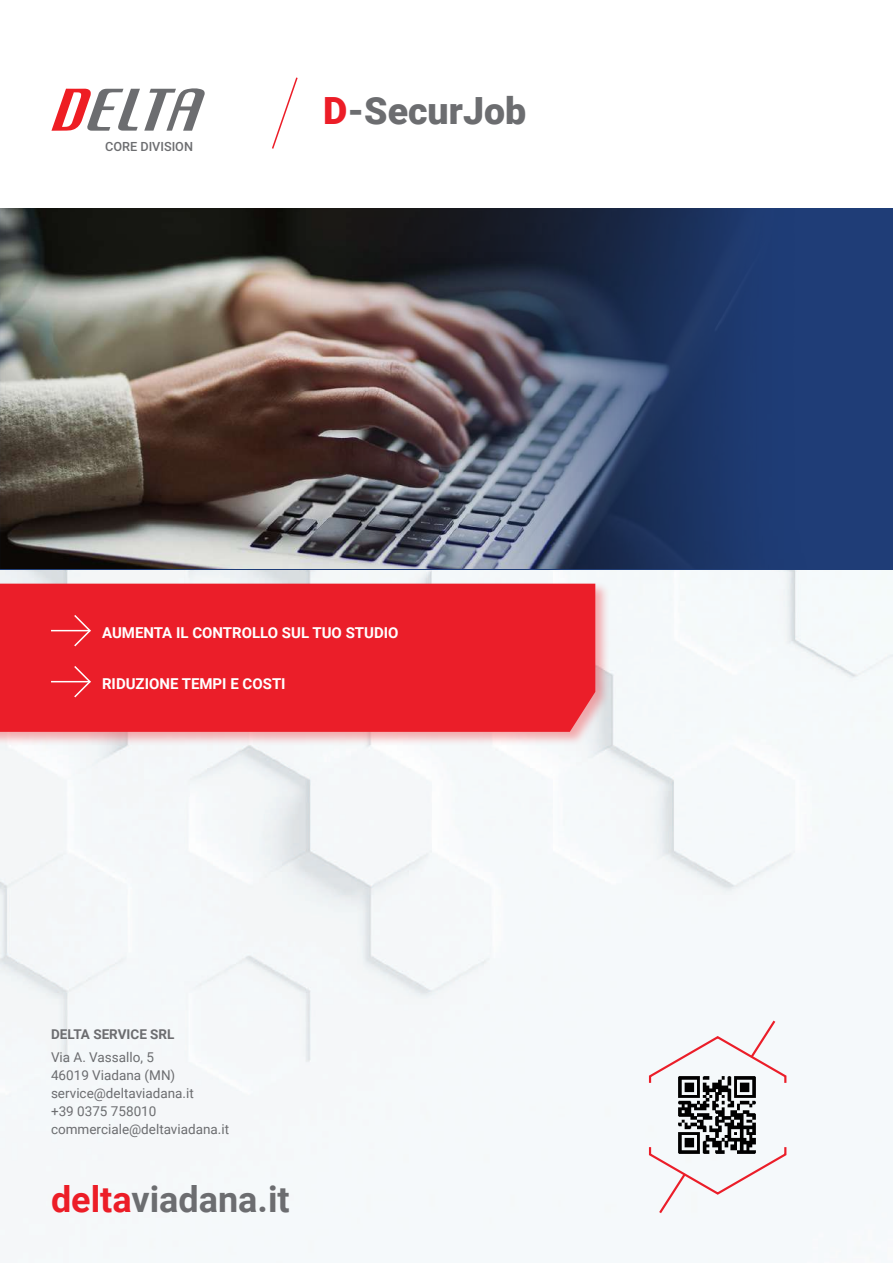
<style>
.page{position:relative;width:893px;height:1263px;background:#fff}
.page>*{position:absolute;margin:0;border:0;box-sizing:border-box;transform-origin:0 0}
.t1{font:900 37.5px "Roboto";color:#6c6d70}
.t2{font:700 36px "Roboto";color:#6c6d70}
.t3{font:700 15px "Roboto";color:#fff}
.t4{font:13.5px/18px "Roboto";color:#6c6d70}
.t5{font:700 13.5px "Roboto";color:#6c6d70}
.t6{font:500 12.75px "Roboto";color:#6c6d70}
.s1{color:#ec1d27}
</style>
<div class="page">
<div style="left:0;top:570px;width:893px;height:591px;background:#f5f9fa"></div>
<svg style="left:648px;top:1018px;width:139px;height:196px"></svg>
<svg style="left:272px;top:77px;width:26px;height:72px"></svg>
<div style="left:0;top:581px;width:609px;height:165px;background:#ee1d23;opacity:.35"></div>
<div style="left:0;top:584px;width:595px;height:148px;background:#eb1e29"></div>
<div style="left:0;top:208px;width:893px;height:362px;background:#1f3d77"></div>
<svg style="left:51px;top:88px;width:154px;height:43px"></svg>
<svg style="left:73px;top:613px;width:19px;height:35px"></svg>
<hr style="left:51px;top:630px;width:39px;height:1px;background:#fff">
<svg style="left:73px;top:664px;width:19px;height:35px"></svg>
<hr style="left:51px;top:681px;width:39px;height:1px;background:#fff">
<img style="left:0;top:209px;width:741px;height:359px">
<p class="t6" style="left:105px;top:137px;width:89px">CORE DIVISION</p>
<h1 class="t1" style="left:323px;top:84px;width:205px"><span class="s1">D</span>-SecurJob</h1>
<p class="t3" style="left:102px;top:622px;width:298px">AUMENTA IL CONTROLLO SUL TUO STUDIO</p>
<p class="t3" style="left:102px;top:673px;width:185px">RIDUZIONE TEMPI E COSTI</p>
<p class="t5" style="left:51px;top:1025px;width:125px">DELTA SERVICE SRL</p>
<p class="t4" style="left:51px;top:1047px;width:180px">Via A. Vassallo, 5<br>46019 Viadana (MN) service@deltaviadana.it<br>+39 0375 758010 commerciale@deltaviadana.it</p>
<h2 class="t2" style="left:51px;top:1174px;width:240px"><span class="s1">delta</span>viadana.it</h2>
</div>
